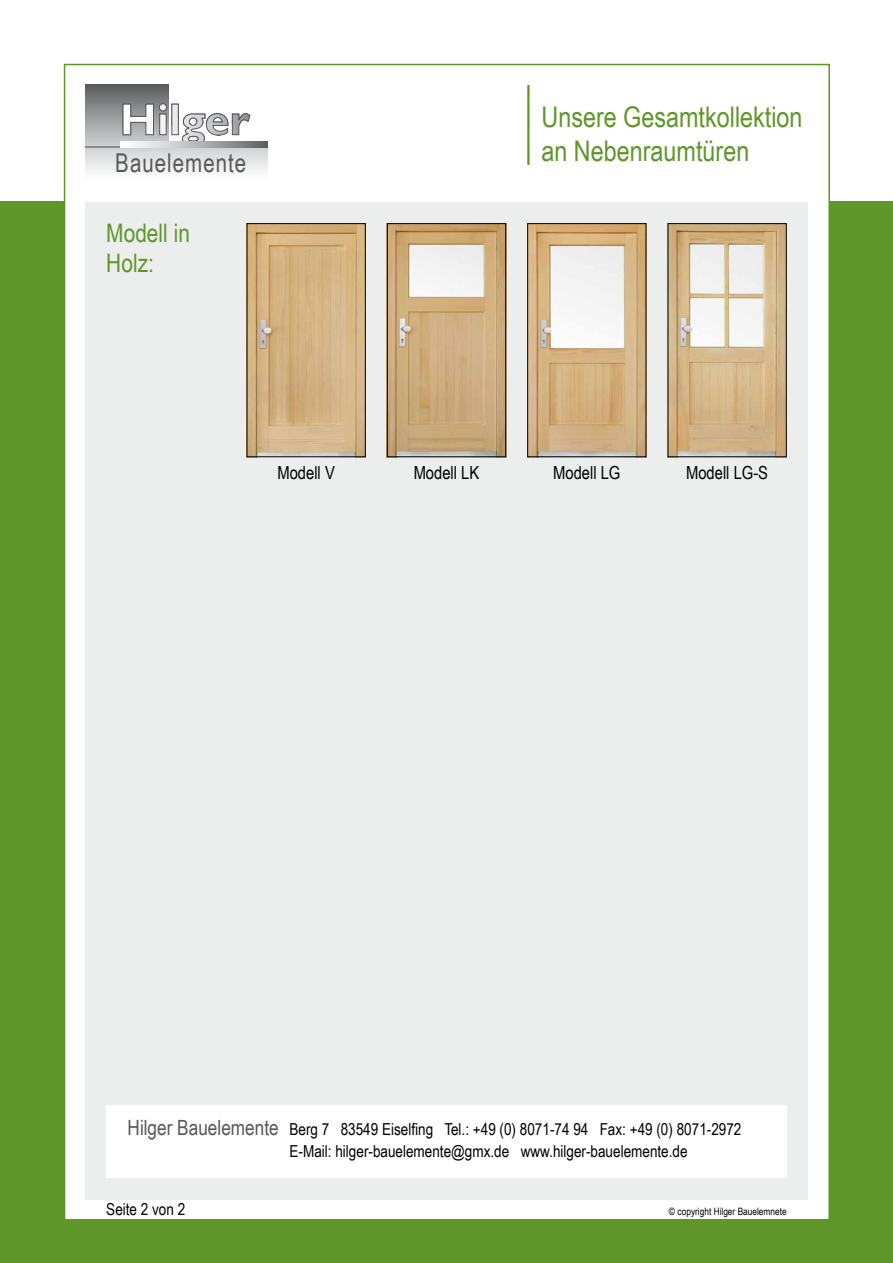
<style>
.page{position:relative;width:893px;height:1263px;background:#fff}
.page>*{position:absolute;margin:0;border:0;box-sizing:border-box;transform-origin:0 0}
.t1{font:28.5px/34.2px "Arial Narrow";color:#5f9629}
.t2{font:25.95px "Arial Narrow";letter-spacing:.04em;color:#58585a}
.t3{font:25.5px/30.6px "Arial Narrow";color:#5f9629}
.t4{font:18px "Arial Narrow";color:#000}
.t5{font:16.5px/21.6px "Arial Narrow";color:#000}
.t6{font:10.2px "Arial Narrow";color:#000}
.s1{font-size:21px;color:#58585a}
</style>
<div class="page">
<div style="left:0;top:202px;width:893px;height:1061px;background:#5f9629"></div>
<div style="left:64px;top:64px;width:766px;height:1156px;background:#fff;border:2px solid #5f9629"></div>
<div style="left:85px;top:202px;width:723px;height:997px;background:#eceded"></div>
<hr style="left:527px;top:85px;width:2px;height:80px;background:#5f9629">
<div style="left:85px;top:85px;width:183px;height:96px;background:linear-gradient(to bottom,#626466,#fff)"></div>
<div style="left:169px;top:85px;width:134px;height:59px;background:#fff"></div>
<svg style="left:122px;top:103px;width:129px;height:38px"></svg>
<hr style="left:85px;top:146px;width:181px;height:2px;background:#58585a">
<svg style="left:121px;top:141px;width:147px;height:7px"></svg>
<div style="left:106px;top:1106px;width:681px;height:72px;background:#fff"></div>
<img style="left:670px;top:225px;width:115px;height:230px">
<div style="left:668px;top:223px;width:119px;height:234px;border:1px solid #000"></div>
<img style="left:529px;top:225px;width:115px;height:230px">
<div style="left:527px;top:223px;width:119px;height:234px;border:1px solid #000"></div>
<img style="left:389px;top:225px;width:115px;height:230px">
<div style="left:387px;top:223px;width:119px;height:234px;border:1px solid #000"></div>
<img style="left:249px;top:225px;width:115px;height:230px">
<div style="left:247px;top:223px;width:119px;height:234px;border:1px solid #000"></div>
<h2 class="t2" style="left:115px;top:144px;width:132px">Bauelemente</h2>
<h3 class="t3" style="left:106px;top:217px;width:85px">Modell in<br>Holz:</h3>
<h1 class="t1" style="left:541px;top:99px;width:263px">Unsere Gesamtkollektion an Nebenraumtüren</h1>
<p class="t4" style="left:277px;top:459px;width:59px">Modell V</p>
<p class="t4" style="left:414px;top:459px;width:67px">Modell LK</p>
<p class="t4" style="left:553px;top:459px;width:69px">Modell LG</p>
<p class="t4" style="left:686px;top:459px;width:84px">Modell LG-S</p>
<p class="t5" style="left:290px;top:1118px;width:453px;text-indent:-162px"><span class="s1">Hilger Bauelemente</span> Berg 7 83549 Eiselfing Tel.: +49 (0) 8071-74 94 Fax: +49 (0) 8071-2972<br>E-Mail: hilger-bauelemente@gmx.de www.hilger-bauelemente.de</p>
<p class="t5" style="left:106px;top:1198px;width:80px">Seite 2 von 2</p>
<p class="t6" style="left:669px;top:1204px;width:119px">© copyright Hilger Bauelemnete</p>
</div>
